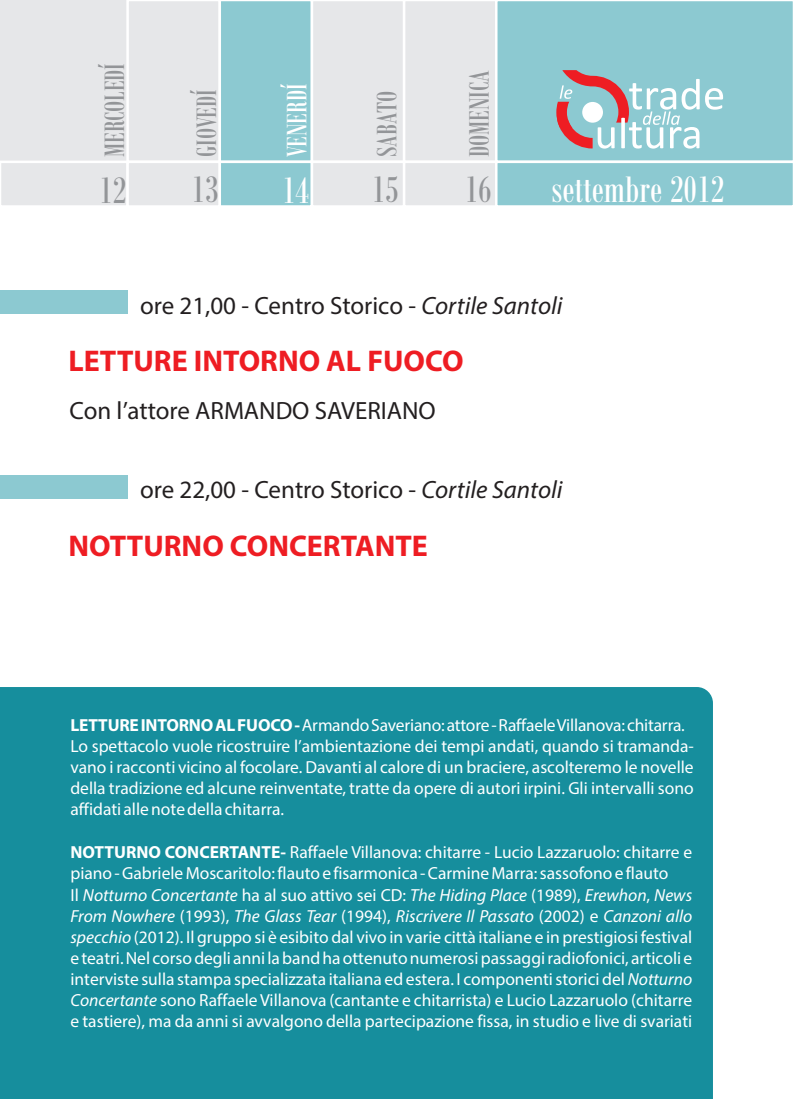
<style>
.page{position:relative;width:794px;height:1099px;background:#fff}
.page>*{position:absolute;margin:0;border:0;box-sizing:border-box;transform-origin:0 0}
.t1{font:40px "Bodoni MT Condensed";color:#fff}
.t2{font:40px "Bodoni MT Condensed";color:#939598}
.t3{font:30.5px "Bodoni MT Condensed";color:#939598}
.t4{font:30.5px "Bodoni MT Condensed";color:#fff}
.t5{font:700 30px "Myriad Pro";color:#ee1d23}
.t6{font:25px "Myriad Pro";color:#231f20}
.t7{font:17.5px/21px "Myriad Pro";color:#fff}
.s1{font-style:italic}
.s2{font-weight:700}
</style>
<div class="page">
<div style="left:0;top:290px;width:128px;height:24px;background:#8cc9d1"></div>
<div style="left:0;top:475px;width:128px;height:23px;background:#8cc9d1"></div>
<svg style="left:0;top:0;width:793px;height:206px;background:#bed8dd"></svg>
<div style="left:0;top:687px;width:713px;height:411px;background:#168e9d"></div>
<h2 class="t3" style="left:105px;top:157px;width:95px;rotate:-90deg">MERCOLEDÍ</h2>
<h2 class="t3" style="left:196px;top:157px;width:69px;rotate:-90deg">GIOVEDÍ</h2>
<h2 class="t4" style="left:287px;top:157px;width:75px;rotate:-90deg">VENERDÍ</h2>
<h2 class="t3" style="left:377px;top:157px;width:68px;rotate:-90deg">SABATO</h2>
<h2 class="t3" style="left:469px;top:157px;width:88px;rotate:-90deg">DOMENICA</h2>
<h1 class="t2" style="left:99px;top:177px;width:29px">12</h1>
<h1 class="t2" style="left:191px;top:177px;width:29px">13</h1>
<h1 class="t1" style="left:282px;top:177px;width:29px">14</h1>
<h1 class="t2" style="left:372px;top:177px;width:29px">15</h1>
<h1 class="t2" style="left:465px;top:177px;width:29px">16</h1>
<h1 class="t1" style="left:551px;top:177px;width:174px">settembre 2012</h1>
<h3 class="t6" style="left:140px;top:295px;width:424px">ore 21,00 - Centro Storico - <span class="s1">Cortile Santoli</span></h3>
<h3 class="t5" style="left:68px;top:349px;width:397px">LETTURE INTORNO AL FUOCO</h3>
<h3 class="t6" style="left:69px;top:400px;width:368px">Con l’attore ARMANDO SAVERIANO</h3>
<h3 class="t6" style="left:140px;top:479px;width:424px">ore 22,00 - Centro Storico - <span class="s1">Cortile Santoli</span></h3>
<h3 class="t5" style="left:68px;top:533px;width:361px">NOTTURNO CONCERTANTE</h3>
<p class="t7" style="left:70px;top:716px;width:625px"><span class="s2">LETTUREINTORNOALFUOCO-</span>ArmandoSaveriano:attore-RaffaeleVillanova:chitarra.<br>Lo spettacolo vuole ricostruire l’ambientazione dei tempi andati, quando si tramanda&shy;vano i racconti vicino al focolare. Davanti al calore di un braciere, ascolteremo le novelle della tradizione ed alcune reinventate, tratte da opere di autori irpini. Gli intervalli sono affidati alle note della chitarra.</p>
<p class="t7" style="left:70px;top:843px;width:623px"><span class="s2">NOTTURNO CONCERTANTE-</span> Raffaele Villanova: chitarre - Lucio Lazzaruolo: chitarre e piano - Gabriele Moscaritolo: flauto e fisarmonica - Carmine Marra: sassofono e flauto<br>Il <span class="s1">Notturno Concertante</span> ha al suo attivo sei CD: <span class="s1">The Hiding Place</span> (1989), <span class="s1">Erewhon</span>, <span class="s1">News From Nowhere</span> (1993), <span class="s1">The Glass Tear</span> (1994), <span class="s1">Riscrivere Il Passato</span> (2002) e <span class="s1">Canzoni allo specchio</span> (2012). Il gruppo si è esibito dal vivo in varie città italiane e in prestigiosi festival e teatri. Nel corso degli anni la band ha ottenuto numerosi passaggi radiofonici, articoli e interviste sulla stampa specializzata italiana ed estera. I componenti storici del <span class="s1">Notturno Concertante</span> sono Raffaele Villanova (cantante e chitarrista) e Lucio Lazzaruolo (chitarre e tastiere), ma da anni si avvalgono della partecipazione fissa, in studio e live di svariati</p>
</div>
